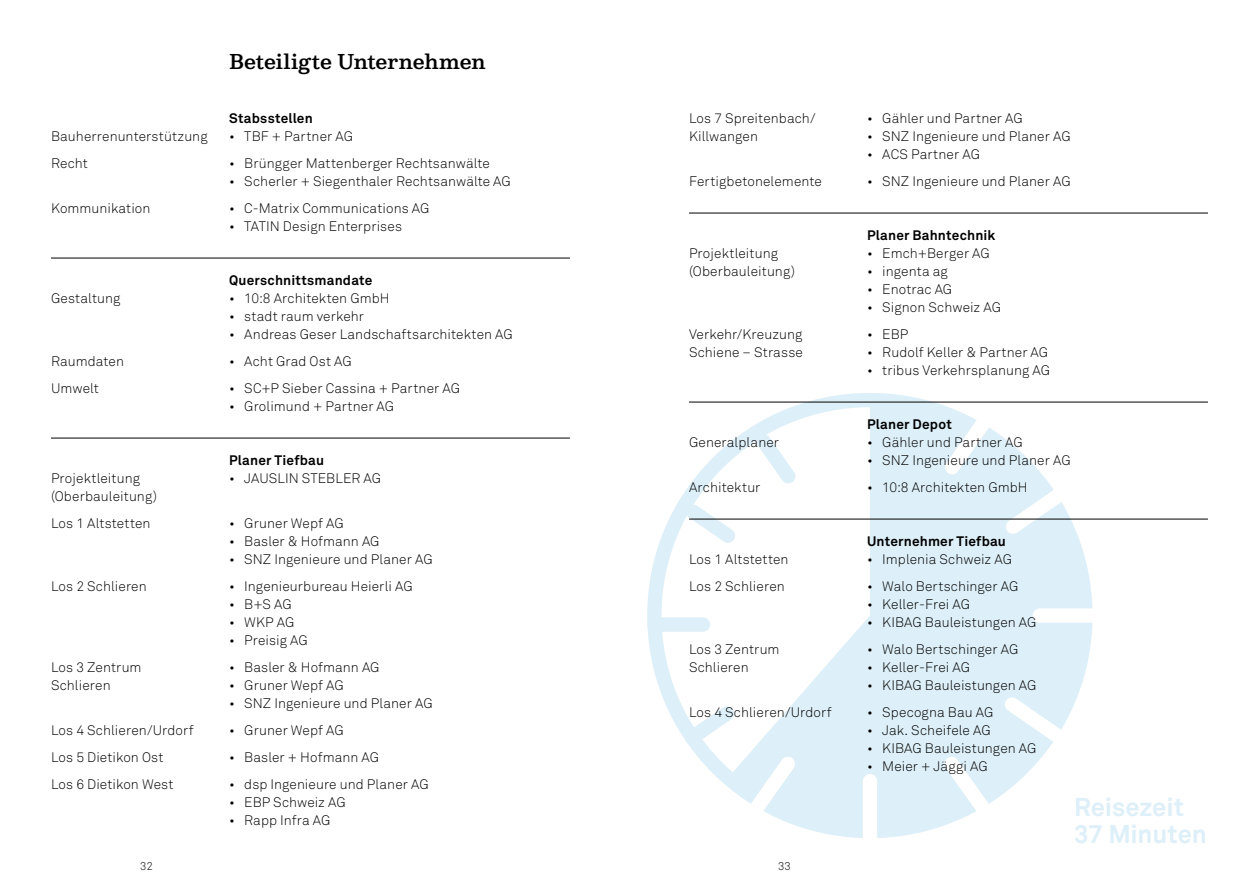
<style>
.page{position:relative;width:1259px;height:893px;background:#fff}
.page>*{position:absolute;margin:0;border:0;box-sizing:border-box;transform-origin:0 0}
.t1{font:700 25.5px/27px "Akkurat";letter-spacing:-.005em;color:#ddeff8}
.t2{font:500 22.5px "NN Colroy";letter-spacing:-.01em;color:#000}
.t3{font:300 13.65px/18px "Akkurat";letter-spacing:.005em;color:#000}
.t4{font:700 13.65px "Akkurat";letter-spacing:.015em;color:#000}
.t5{font:300 11.25px "Akkurat";color:#000}
</style>
<div class="page">
<svg style="left:647px;top:393px;width:445px;height:445px"></svg>
<svg style="left:731px;top:400px;width:354px;height:431px;fill:#ddeff8"></svg>
<div style="left:1032px;top:608px;width:71px;height:15px;background:#fff;border-radius:7px"></div>
<svg style="left:1005px;top:482px;width:69px;height:52px"></svg>
<svg style="left:944px;top:408px;width:52px;height:66px"></svg>
<svg style="left:1004px;top:696px;width:65px;height:49px"></svg>
<div style="left:863px;top:774px;width:14px;height:76px;background:#fff;border-radius:7px"></div>
<svg style="left:745px;top:756px;width:51px;height:63px"></svg>
<svg style="left:943px;top:756px;width:51px;height:63px"></svg>
<hr style="left:51px;top:438px;width:519px;height:1px;background:#000">
<hr style="left:51px;top:258px;width:519px;height:1px;background:#000">
<hr style="left:689px;top:213px;width:519px;height:1px;background:#000">
<hr style="left:689px;top:402px;width:519px;height:1px;background:#000">
<hr style="left:689px;top:519px;width:519px;height:1px;background:#000">
<p class="t3" style="left:51px;top:123px;width:158px;line-height:27px">Bauherrenunterstützung<br>Recht</p>
<p class="t3" style="left:51px;top:200px;width:101px">Kommunikation</p>
<p class="t3" style="left:51px;top:290px;width:71px">Gestaltung</p>
<p class="t3" style="left:51px;top:348px;width:74px;line-height:27px">Raumdaten<br>Umwelt</p>
<p class="t3" style="left:51px;top:470px;width:107px">Projektleitung (Oberbauleitung)</p>
<p class="t3" style="left:51px;top:515px;width:101px">Los 1 Altstetten</p>
<p class="t3" style="left:51px;top:578px;width:97px">Los 2 Schlieren</p>
<p class="t3" style="left:51px;top:659px;width:92px">Los 3 Zentrum<br>Schlieren</p>
<p class="t3" style="left:51px;top:717px;width:144px;line-height:27px">Los 4 Schlieren/Urdorf<br>Los 5 Dietikon Ost<br>Los 6 Dietikon West</p>
<h2 class="t2" style="left:229px;top:48px;width:258px">Beteiligte Unternehmen</h2>
<p class="t4" style="left:229px;top:110px;width:85px">Stabsstellen</p>
<p class="t3" style="left:229px;top:128px;width:125px">• TBF + Partner AG</p>
<p class="t3" style="left:229px;top:155px;width:262px">• Brüngger Mattenberger Rechtsanwälte</p>
<p class="t3" style="left:229px;top:173px;width:283px">• Scherler + Siegenthaler Rechtsanwälte AG</p>
<p class="t3" style="left:229px;top:200px;width:202px">• C-Matrix Communications AG</p>
<p class="t3" style="left:229px;top:218px;width:174px">• TATIN Design Enterprises</p>
<p class="t4" style="left:229px;top:272px;width:145px">Querschnittsmandate</p>
<p class="t3" style="left:229px;top:290px;width:162px">• 10:8 Architekten GmbH</p>
<p class="t3" style="left:229px;top:308px;width:136px">• stadt raum verkehr</p>
<p class="t3" style="left:229px;top:326px;width:285px">• Andreas Geser Landschaftsarchitekten AG</p>
<p class="t3" style="left:229px;top:353px;width:124px">• Acht Grad Ost AG</p>
<p class="t3" style="left:229px;top:380px;width:232px">• SC+P Sieber Cassina + Partner AG</p>
<p class="t3" style="left:229px;top:398px;width:167px">• Grolimund + Partner AG</p>
<p class="t4" style="left:229px;top:452px;width:96px">Planer Tiefbau</p>
<p class="t3" style="left:229px;top:470px;width:153px">• JAUSLIN STEBLER AG</p>
<p class="t3" style="left:229px;top:515px;width:116px">• Gruner Wepf AG</p>
<p class="t3" style="left:229px;top:533px;width:152px">• Basler &amp; Hofmann AG</p>
<p class="t3" style="left:229px;top:551px;width:205px">• SNZ Ingenieure und Planer AG</p>
<p class="t3" style="left:229px;top:578px;width:185px">• Ingenieurbureau Heierli AG</p>
<p class="t3" style="left:229px;top:596px;width:64px">• B+S AG</p>
<p class="t3" style="left:229px;top:614px;width:67px">• WKP AG</p>
<p class="t3" style="left:229px;top:632px;width:80px">• Preisig AG</p>
<p class="t3" style="left:229px;top:659px;width:152px">• Basler &amp; Hofmann AG</p>
<p class="t3" style="left:229px;top:677px;width:116px">• Gruner Wepf AG</p>
<p class="t3" style="left:229px;top:695px;width:205px">• SNZ Ingenieure und Planer AG</p>
<p class="t3" style="left:229px;top:722px;width:116px">• Gruner Wepf AG</p>
<p class="t3" style="left:229px;top:749px;width:151px">• Basler + Hofmann AG</p>
<p class="t3" style="left:229px;top:776px;width:201px">• dsp Ingenieure und Planer AG</p>
<p class="t3" style="left:229px;top:794px;width:118px">• EBP Schweiz AG</p>
<p class="t3" style="left:229px;top:812px;width:103px">• Rapp Infra AG</p>
<p class="t3" style="left:689px;top:110px;width:128px">Los 7 Spreitenbach/<br>Killwangen</p>
<p class="t3" style="left:689px;top:173px;width:134px">Fertigbetonelemente</p>
<p class="t3" style="left:689px;top:245px;width:107px">Projektleitung (Oberbauleitung)</p>
<p class="t3" style="left:689px;top:326px;width:115px">Verkehr/Kreuzung<br>Schiene – Strasse</p>
<p class="t3" style="left:689px;top:434px;width:92px">Generalplaner</p>
<p class="t3" style="left:689px;top:479px;width:73px">Architektur</p>
<p class="t3" style="left:689px;top:546px;width:101px;line-height:27px">Los 1 Altstetten<br>Los 2 Schlieren</p>
<p class="t3" style="left:689px;top:641px;width:92px">Los 3 Zentrum<br>Schlieren</p>
<p class="t3" style="left:689px;top:704px;width:144px">Los 4 Schlieren/Urdorf</p>
<p class="t5" style="left:140px;top:859px;width:14px">32</p>
<p class="t5" style="left:778px;top:859px;width:14px">33</p>
<p class="t3" style="left:867px;top:110px;width:157px">• Gähler und Partner AG</p>
<p class="t3" style="left:867px;top:128px;width:205px">• SNZ Ingenieure und Planer AG</p>
<p class="t3" style="left:867px;top:146px;width:114px">• ACS Partner AG</p>
<p class="t3" style="left:867px;top:173px;width:205px">• SNZ Ingenieure und Planer AG</p>
<p class="t4" style="left:867px;top:227px;width:130px">Planer Bahntechnik</p>
<p class="t3" style="left:867px;top:245px;width:124px">• Emch+Berger AG</p>
<p class="t3" style="left:867px;top:263px;width:82px">• ingenta ag</p>
<p class="t3" style="left:867px;top:281px;width:87px">• Enotrac AG</p>
<p class="t3" style="left:867px;top:299px;width:135px">• Signon Schweiz AG</p>
<p class="t3" style="left:867px;top:326px;width:43px">• EBP</p>
<p class="t3" style="left:867px;top:344px;width:183px">• Rudolf Keller &amp; Partner AG</p>
<p class="t3" style="left:867px;top:362px;width:184px">• tribus Verkehrsplanung AG</p>
<p class="t4" style="left:867px;top:416px;width:86px">Planer Depot</p>
<p class="t3" style="left:867px;top:434px;width:157px">• Gähler und Partner AG</p>
<p class="t3" style="left:867px;top:452px;width:205px">• SNZ Ingenieure und Planer AG</p>
<p class="t3" style="left:867px;top:479px;width:162px">• 10:8 Architekten GmbH</p>
<p class="t4" style="left:867px;top:533px;width:140px">Unternehmer Tiefbau</p>
<p class="t3" style="left:867px;top:551px;width:146px">• Implenia Schweiz AG</p>
<p class="t3" style="left:867px;top:578px;width:153px">• Walo Bertschinger AG</p>
<p class="t3" style="left:867px;top:596px;width:104px">• Keller-Frei AG</p>
<p class="t3" style="left:867px;top:614px;width:171px">• KIBAG Bauleistungen AG</p>
<p class="t3" style="left:867px;top:641px;width:153px">• Walo Bertschinger AG</p>
<p class="t3" style="left:867px;top:659px;width:104px">• Keller-Frei AG</p>
<p class="t3" style="left:867px;top:677px;width:171px">• KIBAG Bauleistungen AG</p>
<p class="t3" style="left:867px;top:704px;width:128px">• Specogna Bau AG</p>
<p class="t3" style="left:867px;top:722px;width:125px">• Jak. Scheifele AG</p>
<p class="t3" style="left:867px;top:740px;width:171px">• KIBAG Bauleistungen AG</p>
<p class="t3" style="left:867px;top:758px;width:122px">• Meier + Jäggi AG</p>
<h1 class="t1" style="left:1074px;top:794px;width:134px">Reisezeit<br>37 Minuten</h1>
</div>
